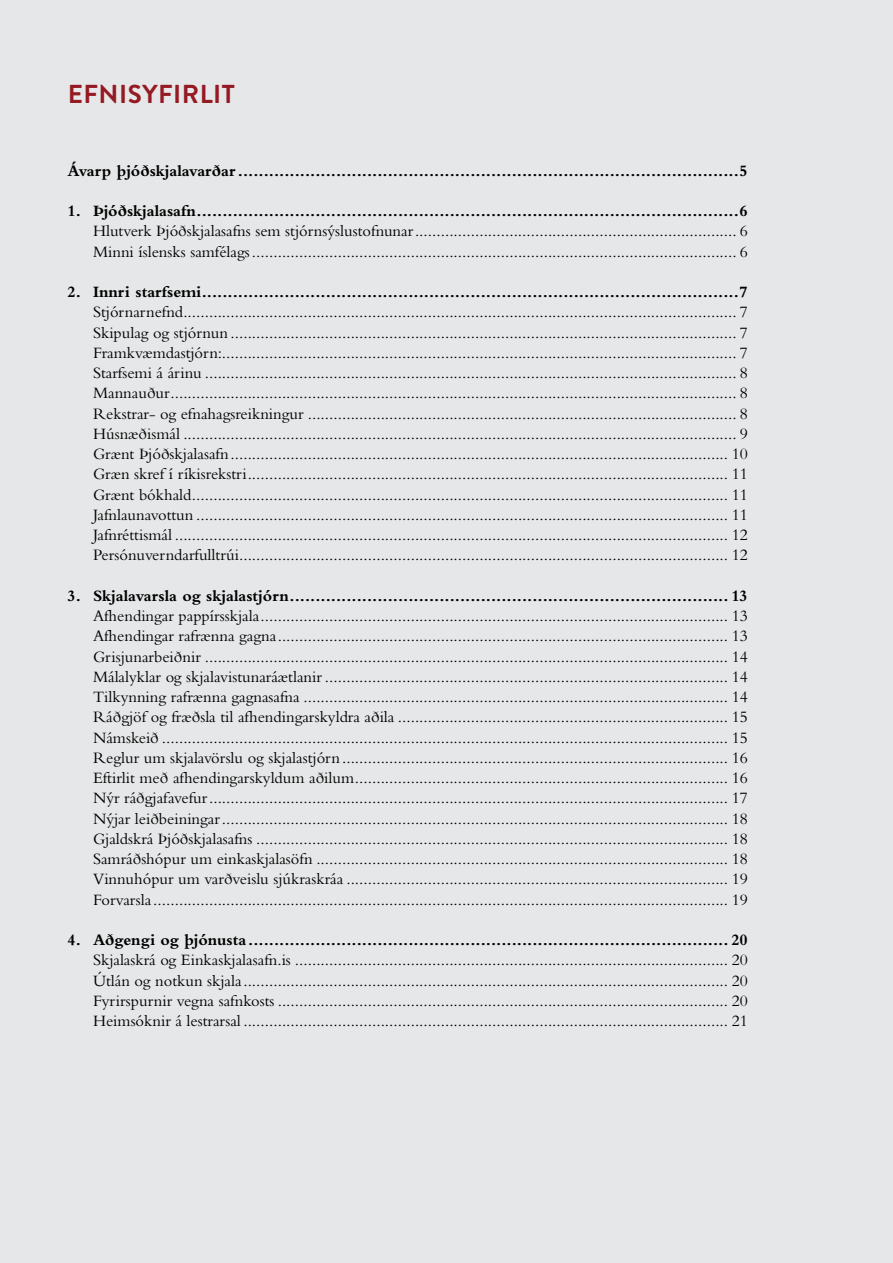
<style>
.page{position:relative;width:893px;height:1263px;background:#e6e7e8}
.page>*{position:absolute;margin:0;border:0;box-sizing:border-box;transform-origin:0 0}
.t1{font:700 25.95px "Brandon Grotesque";letter-spacing:.02em;color:#951a23}
.t2{font:16.5px/20.2px "Bembo Std";color:#000;text-align:justify}
.t3{font:700 16.5px "Bembo Std";color:#000}
</style>
<div class="page">
<h1 class="t1" style="left:68px;top:76px;width:169px">EFNISYFIRLIT</h1>
<p class="t3" style="left:68px;top:161px;width:682px">Ávarp þjóðskjalavarðar.................................................................................................5</p>
<p class="t3" style="left:68px;top:202px;width:682px">1. Þjóðskjalasafn.........................................................................................................6</p>
<p class="t2" style="left:93px;top:221px;width:656px">Hlutverk Þjóðskjalasafns sem stjórnsýslustofnunar........................................................................... 6<br>Minni íslensks samfélags................................................................................................................. 6</p>
<p class="t3" style="left:68px;top:283px;width:682px">2. Innri starfsemi........................................................................................................7</p>
<p class="t2" style="left:93px;top:302px;width:656px">Stjórnarnefnd................................................................................................................................. 7<br>Skipulag og stjórnun ...................................................................................................................... 7<br>Framkvæmdastjórn:........................................................................................................................ 7<br>Starfsemi á árinu ............................................................................................................................ 8<br>Mannauður.................................................................................................................................... 8<br>Rekstrar- og efnahagsreikningur .................................................................................................... 8<br>Húsnæðismál ................................................................................................................................. 9<br>Grænt Þjóðskjalasafn.................................................................................................................... 10<br>Græn skref í ríkisrekstri................................................................................................................ 11<br>Grænt bókhald............................................................................................................................. 11<br>Jafnlaunavottun ............................................................................................................................ 11<br>Jafnréttismál ................................................................................................................................. 12<br>Persónuverndarfulltrúi.................................................................................................................. 12</p>
<p class="t3" style="left:68px;top:586px;width:682px">3. Skjalavarsla og skjalastjórn..................................................................................... 13</p>
<p class="t2" style="left:93px;top:605px;width:656px">Afhendingar pappírsskjala............................................................................................................. 13<br>Afhendingar rafrænna gagna......................................................................................................... 13<br>Grisjunarbeiðnir .......................................................................................................................... 14<br>Málalyklar og skjalavistunaráætlanir .............................................................................................. 14<br>Tilkynning rafrænna gagnasafna ................................................................................................... 14<br>Ráðgjöf og fræðsla til afhendingarskyldra aðila ............................................................................. 15<br>Námskeið .................................................................................................................................... 15<br>Reglur um skjalavörslu og skjalastjórn.......................................................................................... 16<br>Eftirlit með afhendingarskyldum aðilum....................................................................................... 16<br>Nýr ráðgjafavefur......................................................................................................................... 17<br>Nýjar leiðbeiningar...................................................................................................................... 18<br>Gjaldskrá Þjóðskjalasafns .............................................................................................................. 18<br>Samráðshópur um einkaskjalasöfn ................................................................................................ 18<br>Vinnuhópur um varðveislu sjúkraskráa ......................................................................................... 19<br>Forvarsla...................................................................................................................................... 19</p>
<p class="t3" style="left:68px;top:931px;width:682px">4. Aðgengi og þjónusta............................................................................................. 20</p>
<p class="t2" style="left:93px;top:950px;width:656px">Skjalaskrá og Einkaskjalasafn.is ..................................................................................................... 20<br>Útlán og notkun skjala................................................................................................................. 20<br>Fyrirspurnir vegna safnkosts ......................................................................................................... 20<br>Heimsóknir á lestrarsal ................................................................................................................. 21</p>
</div>
